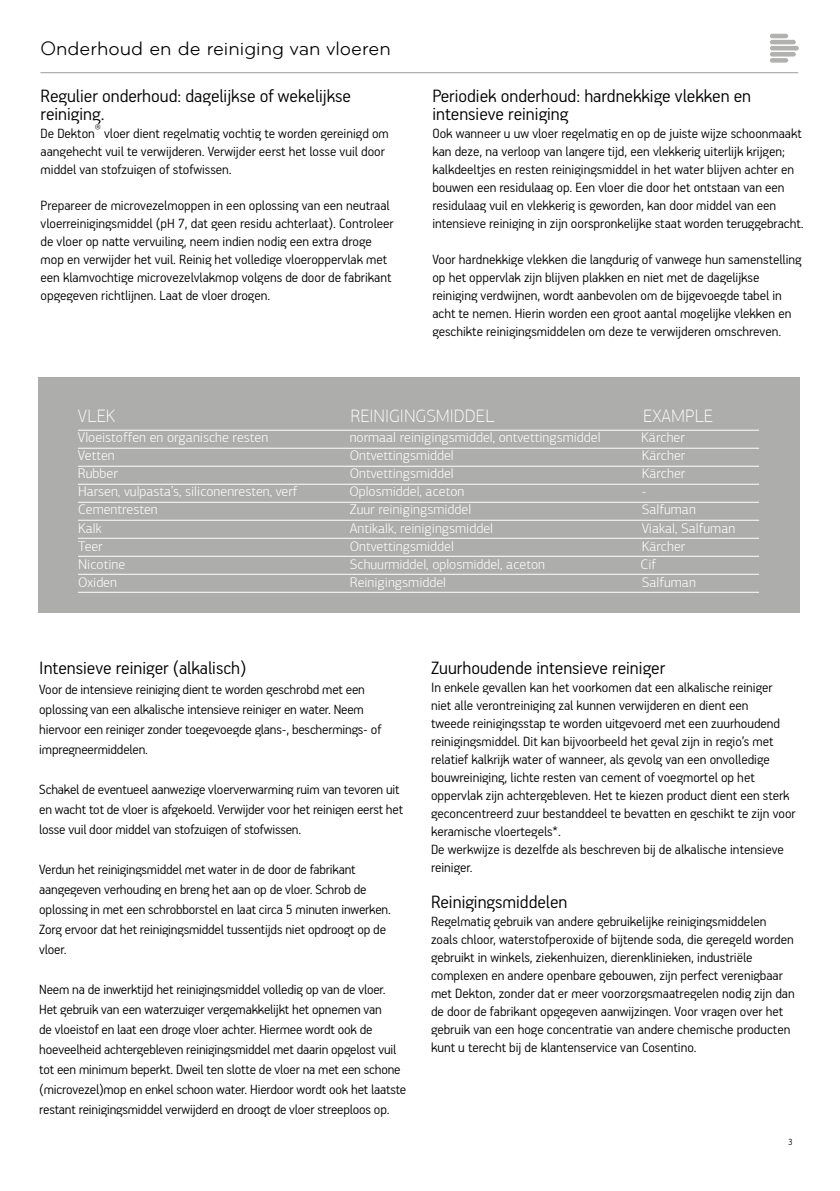
<style>
.page{position:relative;width:840px;height:1191px;background:#fff}
.page>*{position:absolute;margin:0;border:0;box-sizing:border-box;transform-origin:0 0}
.t1{font:20.2px "Bryant Pro";color:#000}
.t2{font:300 20px/18px "PF Handbook Pro";color:#000}
.t3{font:100 18px "PF Agora Sans Pro";color:#fff}
.t4{font:300 15px/18px "PF Handbook Pro";color:#000}
.t5{font:300 14px "PF Agora Sans Pro";color:#fff}
.t6{font:300 10px "PF Handbook Pro";color:#000}
</style>
<div class="page">
<div style="left:38px;top:377px;width:761px;height:235px;background:#adadac"></div>
<hr style="left:78px;top:430px;width:680px;height:1px;background:#fff">
<hr style="left:78px;top:448px;width:680px;height:1px;background:#fff">
<hr style="left:78px;top:466px;width:680px;height:1px;background:#fff">
<hr style="left:78px;top:484px;width:680px;height:1px;background:#fff">
<hr style="left:78px;top:502px;width:680px;height:1px;background:#fff">
<hr style="left:78px;top:520px;width:680px;height:1px;background:#fff">
<hr style="left:78px;top:538px;width:680px;height:1px;background:#fff">
<hr style="left:78px;top:556px;width:680px;height:1px;background:#fff">
<hr style="left:78px;top:574px;width:680px;height:1px;background:#fff">
<hr style="left:78px;top:592px;width:680px;height:1px;background:#fff">
<hr style="left:40px;top:72px;width:757px;height:1px;background:#9c9b9b">
<hr style="left:769px;top:34px;width:18px;height:4px;background:#b1b1b0;border-radius:2px">
<div style="left:769px;top:58px;width:18px;height:5px;background:#b1b1b0;border-radius:2px"></div>
<hr style="left:769px;top:40px;width:26px;height:4px;background:#b1b1b0;border-radius:2px">
<div style="left:769px;top:52px;width:26px;height:5px;background:#b1b1b0;border-radius:2px"></div>
<hr style="left:769px;top:46px;width:29px;height:4px;background:#b1b1b0;border-radius:2px">
<h1 class="t1" style="left:40px;top:37px;width:352px">Onderhoud en de reiniging van vloeren</h1>
<h2 class="t2" style="left:41px;top:86px;width:312px">Regulier onderhoud: dagelijkse of wekelijkse reiniging.</h2>
<p class="t4" style="left:41px;top:124px;width:349px">De Dekton® vloer dient regelmatig vochtig te worden gereinigd om aangehecht vuil te verwijderen. Verwijder eerst het losse vuil door middel van stofzuigen of stofwissen.</p>
<p class="t4" style="left:41px;top:196px;width:354px">Prepareer de microvezelmoppen in een oplossing van een neutraal vloerreinigingsmiddel (pH 7, dat geen residu achterlaat). Controleer de vloer op natte vervuiling, neem indien nodig een extra droge mop en verwijder het vuil. Reinig het volledige vloeroppervlak met een klamvochtige microvezelvlakmop volgens de door de fabrikant opgegeven richtlijnen. Laat de vloer drogen.</p>
<h2 class="t2" style="left:432px;top:86px;width:320px">Periodiek onderhoud: hardnekkige vlekken en intensieve reiniging</h2>
<p class="t4" style="left:432px;top:124px;width:372px">Ook wanneer u uw vloer regelmatig en op de juiste wijze schoonmaakt kan deze, na verloop van langere tijd, een vlekkerig uiterlijk krijgen; kalkdeeltjes en resten reinigingsmiddel in het water blijven achter en bouwen een residulaag op. Een vloer die door het ontstaan van een residulaag vuil en vlekkerig is geworden, kan door middel van een intensieve reiniging in zijn oorspronkelijke staat worden teruggebracht.</p>
<p class="t4" style="left:432px;top:250px;width:370px">Voor hardnekkige vlekken die langdurig of vanwege hun samenstelling op het oppervlak zijn blijven plakken en niet met de dagelijkse reiniging verdwijnen, wordt aanbevolen om de bijgevoegde tabel in acht te nemen. Hierin worden een groot aantal mogelijke vlekken en geschikte reinigingsmiddelen om deze te verwijderen omschreven.</p>
<p class="t3" style="left:78px;top:406px;width:39px">VLEK</p>
<p class="t3" style="left:350px;top:406px;width:146px">REINIGINGSMIDDEL</p>
<p class="t3" style="left:642px;top:406px;width:71px">EXAMPLE</p>
<p class="t5" style="left:78px;top:430px;width:191px">Vloeistoffen en organische resten</p>
<p class="t5" style="left:349px;top:430px;width:252px">normaal reinigingsmiddel, ontvettingsmiddel</p>
<p class="t5" style="left:641px;top:430px;width:45px">Kärcher</p>
<p class="t5" style="left:78px;top:448px;width:38px">Vetten</p>
<p class="t5" style="left:349px;top:448px;width:106px">Ontvettingsmiddel</p>
<p class="t5" style="left:641px;top:448px;width:45px">Kärcher</p>
<p class="t5" style="left:78px;top:466px;width:41px">Rubber</p>
<p class="t5" style="left:349px;top:466px;width:106px">Ontvettingsmiddel</p>
<p class="t5" style="left:641px;top:466px;width:45px">Kärcher</p>
<p class="t5" style="left:78px;top:484px;width:221px">Harsen, vulpasta’s, siliconenresten, verf</p>
<p class="t5" style="left:349px;top:484px;width:116px">Oplosmiddel, aceton</p>
<p class="t5" style="left:641px;top:484px;width:6px">-</p>
<p class="t5" style="left:78px;top:502px;width:81px">Cementresten</p>
<p class="t5" style="left:349px;top:502px;width:123px">Zuur reinigingsmiddel</p>
<p class="t5" style="left:641px;top:502px;width:56px">Salfuman</p>
<p class="t5" style="left:78px;top:520px;width:25px">Kalk</p>
<p class="t5" style="left:349px;top:520px;width:145px">Antikalk, reinigingsmiddel</p>
<p class="t5" style="left:641px;top:520px;width:95px">Viakal, Salfuman</p>
<p class="t5" style="left:78px;top:538px;width:26px">Teer</p>
<p class="t5" style="left:349px;top:538px;width:106px">Ontvettingsmiddel</p>
<p class="t5" style="left:641px;top:538px;width:45px">Kärcher</p>
<p class="t5" style="left:78px;top:556px;width:49px">Nicotine</p>
<p class="t5" style="left:349px;top:556px;width:197px">Schuurmiddel, oplosmiddel, aceton</p>
<p class="t5" style="left:640px;top:556px;width:17px">Cif</p>
<p class="t5" style="left:78px;top:574px;width:40px">Oxiden</p>
<p class="t5" style="left:349px;top:574px;width:98px">Reinigingsmiddel</p>
<p class="t5" style="left:641px;top:574px;width:56px">Salfuman</p>
<h2 class="t2" style="left:39px;top:658px;width:208px">Intensieve reiniger (alkalisch)</h2>
<p class="t4" style="left:39px;top:679px;width:343px;line-height:20px">Voor de intensieve reiniging dient te worden geschrobd met een oplossing van een alkalische intensieve reiniger en water. Neem hiervoor een reiniger zonder toegevoegde glans-, beschermings- of impregneermiddelen.</p>
<p class="t4" style="left:39px;top:778px;width:365px;line-height:20px">Schakel de eventueel aanwezige vloerverwarming ruim van tevoren uit en wacht tot de vloer is afgekoeld. Verwijder voor het reinigen eerst het losse vuil door middel van stofzuigen of stofwissen.</p>
<p class="t4" style="left:39px;top:858px;width:353px;line-height:20px">Verdun het reinigingsmiddel met water in de door de fabrikant aangegeven verhouding en breng het aan op de vloer. Schrob de oplossing in met een schrobborstel en laat circa 5 minuten inwerken.<br>Zorg ervoor dat het reinigingsmiddel tussentijds niet opdroogt op de vloer.</p>
<p class="t4" style="left:39px;top:978px;width:368px;line-height:20px">Neem na de inwerktijd het reinigingsmiddel volledig op van de vloer.<br>Het gebruik van een waterzuiger vergemakkelijkt het opnemen van<br>de vloeistof en laat een droge vloer achter. Hiermee wordt ook de hoeveelheid achtergebleven reinigingsmiddel met daarin opgelost vuil tot een minimum beperkt. Dweil ten slotte de vloer na met een schone (microvezel)mop en enkel schoon water. Hierdoor wordt ook het laatste restant reinigingsmiddel verwijderd en droogt de vloer streeploos op.</p>
<h2 class="t2" style="left:431px;top:658px;width:235px">Zuurhoudende intensieve reiniger</h2>
<p class="t4" style="left:431px;top:678px;width:366px">In enkele gevallen kan het voorkomen dat een alkalische reiniger niet alle verontreiniging zal kunnen verwijderen en dient een<br>tweede reinigingsstap te worden uitgevoerd met een zuurhoudend reinigingsmiddel. Dit kan bijvoorbeeld het geval zijn in regio’s met relatief kalkrijk water of wanneer, als gevolg van een onvolledige bouwreiniging, lichte resten van cement of voegmortel op het oppervlak zijn achtergebleven. Het te kiezen product dient een sterk geconcentreerd zuur bestanddeel te bevatten en geschikt te zijn voor keramische vloertegels*.<br>De werkwijze is dezelfde als beschreven bij de alkalische intensieve reiniger.</p>
<h2 class="t2" style="left:431px;top:892px;width:138px">Reinigingsmiddelen</h2>
<p class="t4" style="left:431px;top:912px;width:365px">Regelmatig gebruik van andere gebruikelijke reinigingsmiddelen zoals chloor, waterstofperoxide of bijtende soda, die geregeld worden gebruikt in winkels, ziekenhuizen, dierenklinieken, industriële complexen en andere openbare gebouwen, zijn perfect verenigbaar met Dekton, zonder dat er meer voorzorgsmaatregelen nodig zijn dan de door de fabrikant opgegeven aanwijzingen. Voor vragen over het gebruik van een hoge concentratie van andere chemische producten kunt u terecht bij de klantenservice van Cosentino.</p>
<p class="t6" style="left:787px;top:1135px;width:6px">3</p>
</div>
